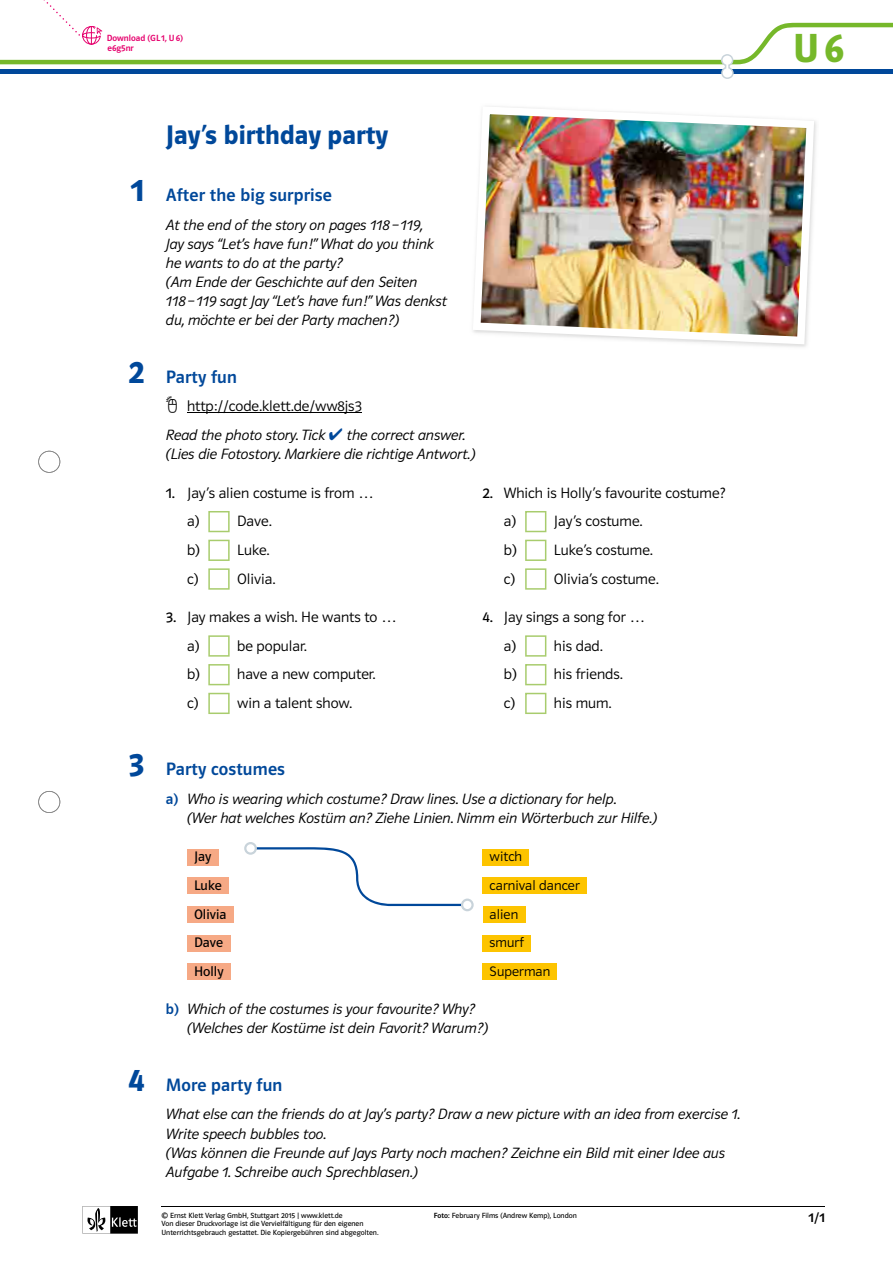
<style>
.page{position:relative;width:893px;height:1263px;background:#fff}
.page>*{position:absolute;margin:0;border:0;box-sizing:border-box;transform-origin:0 0}
.t1{font:42px "Polo 22 K Hfett";color:#76b82a}
.t2{font:33px "Polo ST11 K Hfett";color:#00489a}
.t3{font:27px "Polo ST11 K Hfett";color:#00489a}
.t4{font:18px "Polo ST11 K Krftg";letter-spacing:.01em;color:#00489a}
.t5{font:15px/19.2px "Polo ST11 K Leicht Kursiv";color:#000}
.t6{font:15px/28.7px "Polo ST11 K Leicht";color:#000}
.t7{font:13.8px/28.7px "Polo ST11 K Leicht";letter-spacing:.005em;color:#000}
.t8{font:13.8px/28.7px "Polo ST11 K Buch";letter-spacing:.005em;color:#000}
.t9{font:13.5px "Polo ST11 K Krftg";color:#000}
.t10{font:9px/10.5px "Polo ST11 K Krftg";color:#e6006d}
.t11{font:7.5px/8.9px "Polo ST11 K Buch";color:#000}
.s1{color:#00489a}
.s2{font-family:"Polo ST11 K Buch"}
.s3{font-family:"Polo ST11 K Krftg";color:#00489a}
.s4{font-family:"Polo ST11 K Krftg"}
</style>
<div class="page">
<svg style="left:83px;top:1206px;width:55px;height:27px"></svg>
<svg style="left:0;top:0;width:893px;height:79px"></svg>
<svg style="left:38px;top:451px;width:22px;height:22px"></svg>
<svg style="left:38px;top:791px;width:22px;height:22px"></svg>
<hr style="left:162px;top:1206px;width:663px;height:1px;background:#000">
<hr style="left:187px;top:413px;width:175px;height:1px;background:#000">
<svg style="left:208px;top:511px;width:22px;height:21px"></svg>
<svg style="left:208px;top:540px;width:22px;height:21px"></svg>
<svg style="left:208px;top:568px;width:22px;height:22px"></svg>
<svg style="left:525px;top:511px;width:21px;height:21px"></svg>
<svg style="left:525px;top:540px;width:21px;height:21px"></svg>
<svg style="left:525px;top:568px;width:21px;height:22px"></svg>
<svg style="left:208px;top:635px;width:22px;height:22px"></svg>
<svg style="left:208px;top:664px;width:22px;height:21px"></svg>
<svg style="left:208px;top:693px;width:22px;height:21px"></svg>
<svg style="left:525px;top:635px;width:21px;height:22px"></svg>
<svg style="left:525px;top:664px;width:21px;height:21px"></svg>
<svg style="left:525px;top:693px;width:21px;height:21px"></svg>
<div style="left:187px;top:849px;width:31px;height:16px;background:#f6a985"></div>
<div style="left:187px;top:877px;width:42px;height:17px;background:#f6a985"></div>
<div style="left:187px;top:906px;width:46px;height:17px;background:#f6a985"></div>
<div style="left:187px;top:935px;width:43px;height:16px;background:#f6a985"></div>
<div style="left:187px;top:963px;width:44px;height:17px;background:#f6a985"></div>
<div style="left:483px;top:849px;width:46px;height:16px;background:#fdc400"></div>
<div style="left:483px;top:877px;width:104px;height:17px;background:#fdc400"></div>
<div style="left:483px;top:906px;width:42px;height:17px;background:#fdc400"></div>
<div style="left:483px;top:935px;width:48px;height:16px;background:#fdc400"></div>
<div style="left:483px;top:963px;width:74px;height:17px;background:#fdc400"></div>
<img style="left:473px;top:106px;width:341px;height:238px">
<svg style="left:244px;top:842px;width:230px;height:69px"></svg>
<p class="t10" style="left:107px;top:33px;width:78px">Download (GL 1, U 6) e6g5nr</p>
<h2 class="t2" style="left:131px;top:171px;width:15px">1</h2>
<h2 class="t2" style="left:129px;top:353px;width:18px">2</h2>
<h2 class="t2" style="left:129px;top:745px;width:18px">3</h2>
<h2 class="t2" style="left:129px;top:1061px;width:18px">4</h2>
<h3 class="t3" style="left:166px;top:119px;width:224px">Jay’s birthday party</h3>
<p class="t4" style="left:166px;top:185px;width:168px">After the big surprise</p>
<p class="t5" style="left:166px;top:215px;width:283px">At the end of the story on pages 118 – 119,<br>Jay says “Let’s have fun!” What do you think he wants to do at the party?<br>(Am Ende der Geschichte auf den Seiten<br>118 – 119 sagt Jay “Let’s have fun!” Was denkst du, möchte er bei der Party machen?)</p>
<p class="t4" style="left:166px;top:367px;width:73px">Party fun</p>
<p class="t6" style="left:187px;top:392px;width:176px">http://code.klett.de/ww8js3</p>
<p class="t5" style="left:166px;top:426px;width:311px">Read the photo story. Tick <span class="s1">✔</span> the correct answer. (Lies die Fotostory. Markiere die richtige Antwort.)</p>
<p class="t6" style="left:187px;top:478px;width:188px;text-indent:-21px"><span class="s2">1.</span> Jay’s alien costume is from … a)</p>
<p class="t6" style="left:504px;top:478px;width:223px;text-indent:-21px"><span class="s2">2.</span> Which is Holly’s favourite costume? a)</p>
<p class="t6" style="left:554px;top:507px;width:90px">Jay’s costume.</p>
<p class="t6" style="left:237px;top:507px;width:36px">Dave.</p>
<p class="t6" style="left:187px;top:536px;width:15px">b)</p>
<p class="t6" style="left:237px;top:536px;width:34px">Luke.</p>
<p class="t6" style="left:187px;top:564px;width:13px">c)</p>
<p class="t6" style="left:237px;top:564px;width:40px">Olivia.</p>
<p class="t6" style="left:187px;top:603px;width:211px;text-indent:-21px"><span class="s2">3.</span> Jay makes a wish. He wants to … a)</p>
<p class="t6" style="left:237px;top:631px;width:71px">be popular.</p>
<p class="t6" style="left:187px;top:660px;width:15px">b)</p>
<p class="t6" style="left:237px;top:660px;width:140px">have a new computer.</p>
<p class="t6" style="left:187px;top:689px;width:13px">c)</p>
<p class="t6" style="left:237px;top:689px;width:116px">win a talent show.</p>
<p class="t6" style="left:504px;top:536px;width:15px">b)</p>
<p class="t6" style="left:554px;top:536px;width:101px">Luke’s costume.</p>
<p class="t6" style="left:504px;top:564px;width:13px">c)</p>
<p class="t6" style="left:554px;top:564px;width:106px">Olivia’s costume.</p>
<p class="t6" style="left:504px;top:603px;width:142px;text-indent:-21px"><span class="s2">4.</span> Jay sings a song for … a)</p>
<p class="t6" style="left:554px;top:631px;width:50px">his dad.</p>
<p class="t6" style="left:504px;top:660px;width:15px">b)</p>
<p class="t6" style="left:554px;top:660px;width:70px">his friends.</p>
<p class="t6" style="left:504px;top:689px;width:13px">c)</p>
<p class="t6" style="left:554px;top:689px;width:59px">his mum.</p>
<p class="t4" style="left:166px;top:759px;width:121px">Party costumes</p>
<p class="t5" style="left:187px;top:789px;width:472px;text-indent:-21px"><span class="s3">a)</span> Who is wearing which costume? Draw lines. Use a dictionary for help.<br>(Wer hat welches Kostüm an? Ziehe Linien. Nimm ein Wörterbuch zur Hilfe.)</p>
<p class="t8" style="left:194px;top:842px;width:34px">Jay<br>Luke<br>Olivia<br>Dave<br>Holly</p>
<p class="t7" style="left:490px;top:842px;width:92px">witch<br>carnival dancer alien<br>smurf<br>Superman</p>
<p class="t5" style="left:187px;top:1000px;width:303px;text-indent:-21px"><span class="s3">b)</span> Which of the costumes is your favourite? Why? (Welches der Kostüme ist dein Favorit? Warum?)</p>
<p class="t4" style="left:166px;top:1075px;width:118px">More party fun</p>
<p class="t5" style="left:166px;top:1105px;width:576px">What else can the friends do at Jay’s party? Draw a new picture with an idea from exercise 1.<br>Write speech bubbles too.<br>(Was können die Freunde auf Jays Party noch machen? Zeichne ein Bild mit einer Idee aus Aufgabe 1. Schreibe auch Sprechblasen.)</p>
<h1 class="t1" style="left:793px;top:26px;width:52px">U 6</h1>
<p class="t11" style="left:162px;top:1211px;width:218px">© Ernst Klett Verlag GmbH, Stuttgart 2015 | www.klett.de<br>Von dieser Druckvorlage ist die Vervielfältigung für den eigenen<br>Unterrichtsgebrauch gestattet. Die Kopiergebühren sind abgegolten.</p>
<p class="t9" style="left:809px;top:1210px;width:18px">1/1</p>
<p class="t11" style="left:434px;top:1211px;width:145px"><span class="s4">Foto:</span> February Films (Andrew Kemp), London</p>
</div>
